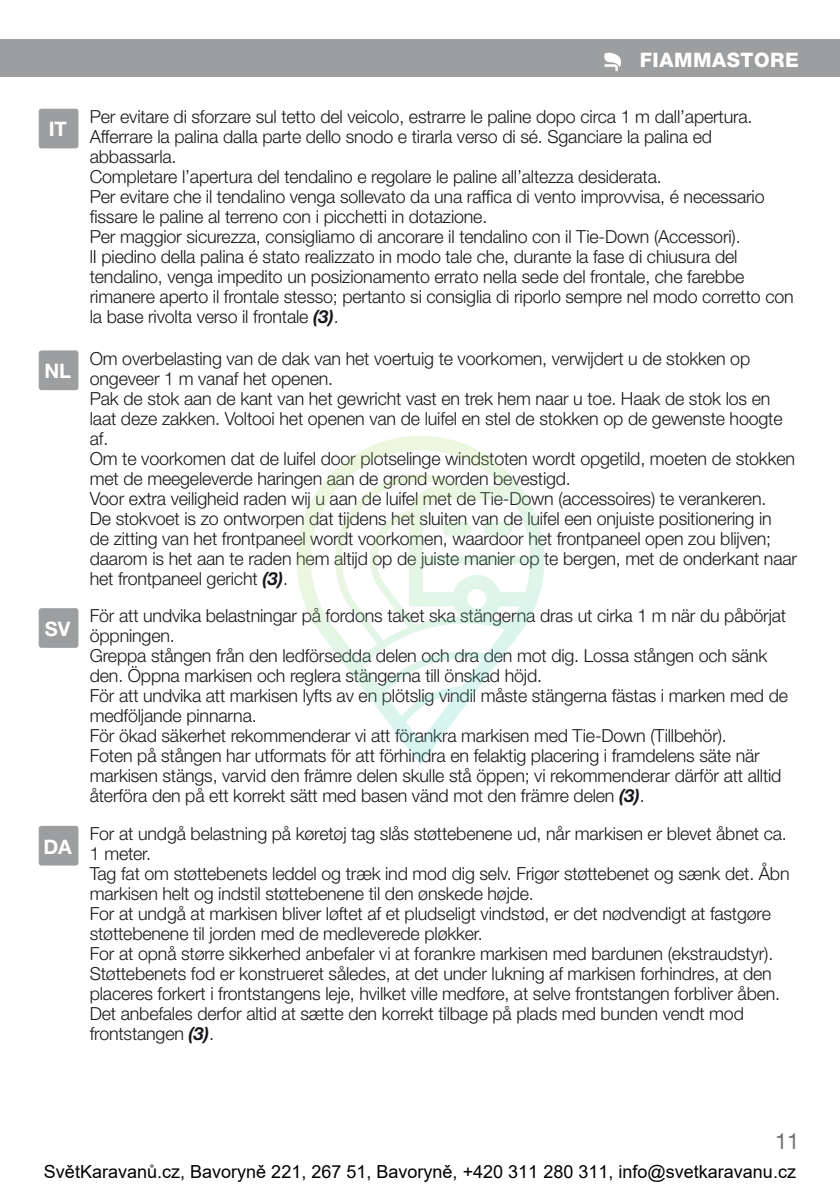
<style>
.page{position:relative;width:840px;height:1191px;background:#fff}
.page>*{position:absolute;margin:0;border:0;box-sizing:border-box;transform-origin:0 0}
.t1{font:22px "Helvetica Neue";color:#707172}
.t2{font:800 20px "Helvetica Neue";letter-spacing:.025em;color:#fff}
.t3{font:700 20px "Helvetica Neue";color:#fff}
.t4{font:300 18px/20px "Helvetica Neue";letter-spacing:-.01em;color:#1a171c}
.t5{font:18px "Arial";color:#000}
.s1{font-weight:700;font-style:italic}
</style>
<div class="page">
<div style="left:0;top:40px;width:839px;height:37px;background:#9c9e9f"></div>
<svg style="left:604px;top:52px;width:16px;height:19px"></svg>
<div style="left:39px;top:109px;width:39px;height:39px;background:#9c9e9f;border-radius:3px"></div>
<div style="left:39px;top:350px;width:39px;height:40px;background:#9c9e9f;border-radius:3px"></div>
<div style="left:39px;top:608px;width:39px;height:40px;background:#9c9e9f;border-radius:3px"></div>
<div style="left:39px;top:826px;width:39px;height:39px;background:#9c9e9f;border-radius:3px"></div>
<img style="left:297px;top:436px;width:248px;height:329px">
<p class="t3" style="left:49px;top:117px;width:20px">IT</p>
<p class="t3" style="left:44px;top:358px;width:28px">NL</p>
<p class="t3" style="left:45px;top:616px;width:27px">SV</p>
<p class="t3" style="left:43px;top:834px;width:30px">DA</p>
<p class="t2" style="left:639px;top:48px;width:160px">FIAMMASTORE</p>
<p class="t4" style="left:90px;top:106px;width:705px">Per evitare di sforzare sul tetto del veicolo, estrarre le paline dopo circa 1 m dall’apertura.<br>Afferrare la palina dalla parte dello snodo e tirarla verso di sé. Sganciare la palina ed abbassarla.<br>Completare l’apertura del tendalino e regolare le paline all’altezza desiderata.<br>Per evitare che il tendalino venga sollevato da una raffica di vento improvvisa, é necessario fissare le paline al terreno con i picchetti in dotazione.<br>Per maggior sicurezza, consigliamo di ancorare il tendalino con il Tie-Down (Accessori).<br>lI piedino della palina é stato realizzato in modo tale che, durante la fase di chiusura del tendalino, venga impedito un posizionamento errato nella sede del frontale, che farebbe rimanere aperto il frontale stesso; pertanto si consiglia di riporlo sempre nel modo corretto con la base rivolta verso il frontale <span class="s1">(3)</span>.</p>
<p class="t4" style="left:90px;top:348px;width:708px">Om overbelasting van de dak van het voertuig te voorkomen, verwijdert u de stokken op ongeveer 1 m vanaf het openen.<br>Pak de stok aan de kant van het gewricht vast en trek hem naar u toe. Haak de stok los en laat deze zakken. Voltooi het openen van de luifel en stel de stokken op de gewenste hoogte af.<br>Om te voorkomen dat de luifel door plotselinge windstoten wordt opgetild, moeten de stokken met de meegeleverde haringen aan de grond worden bevestigd.<br>Voor extra veiligheid raden wij u aan de luifel met de Tie-Down (accessoires) te verankeren.<br>De stokvoet is zo ontworpen dat tijdens het sluiten van de luifel een onjuiste positionering in<br>de zitting van het frontpaneel wordt voorkomen, waardoor het frontpaneel open zou blijven; daarom is het aan te raden hem altijd op de juiste manier op te bergen, met de onderkant naar het frontpaneel gericht <span class="s1">(3)</span>.</p>
<p class="t4" style="left:90px;top:605px;width:699px">För att undvika belastningar på fordons taket ska stängerna dras ut cirka 1 m när du påbörjat öppningen.<br>Greppa stången från den ledförsedda delen och dra den mot dig. Lossa stången och sänk den. Öppna markisen och reglera stängerna till önskad höjd.<br>För att undvika att markisen lyfts av en plötslig vindil måste stängerna fästas i marken med de medföljande pinnarna.<br>För ökad säkerhet rekommenderar vi att förankra markisen med Tie-Down (Tillbehör).<br>Foten på stången har utformats för att förhindra en felaktig placering i framdelens säte när markisen stängs, varvid den främre delen skulle stå öppen; vi rekommenderar därför att alltid återföra den på ett korrekt sätt med basen vänd mot den främre delen <span class="s1">(3)</span>.</p>
<p class="t4" style="left:90px;top:823px;width:701px">For at undgå belastning på køretøj tag slås støttebenene ud, når markisen er blevet åbnet ca.<br>1 meter.<br>Tag fat om støttebenets leddel og træk ind mod dig selv. Frigør støttebenet og sænk det. Åbn markisen helt og indstil støttebenene til den ønskede højde.<br>For at undgå at markisen bliver løftet af et pludseligt vindstød, er det nødvendigt at fastgøre støttebenene til jorden med de medleverede pløkker.<br>For at opnå større sikkerhed anbefaler vi at forankre markisen med bardunen (ekstraudstyr).<br>Støttebenets fod er konstrueret således, at det under lukning af markisen forhindres, at den placeres forkert i frontstangens leje, hvilket ville medføre, at selve frontstangen forbliver åben.<br>Det anbefales derfor altid at sætte den korrekt tilbage på plads med bunden vendt mod frontstangen <span class="s1">(3)</span>.</p>
<p class="t1" style="left:774px;top:1127px;width:26px">11</p>
<p class="t5" style="left:44px;top:1159px;width:753px">SvětKaravanů.cz, Bavoryně 221, 267 51, Bavoryně, +420 311 280 311, info@svetkaravanu.cz</p>
</div>
